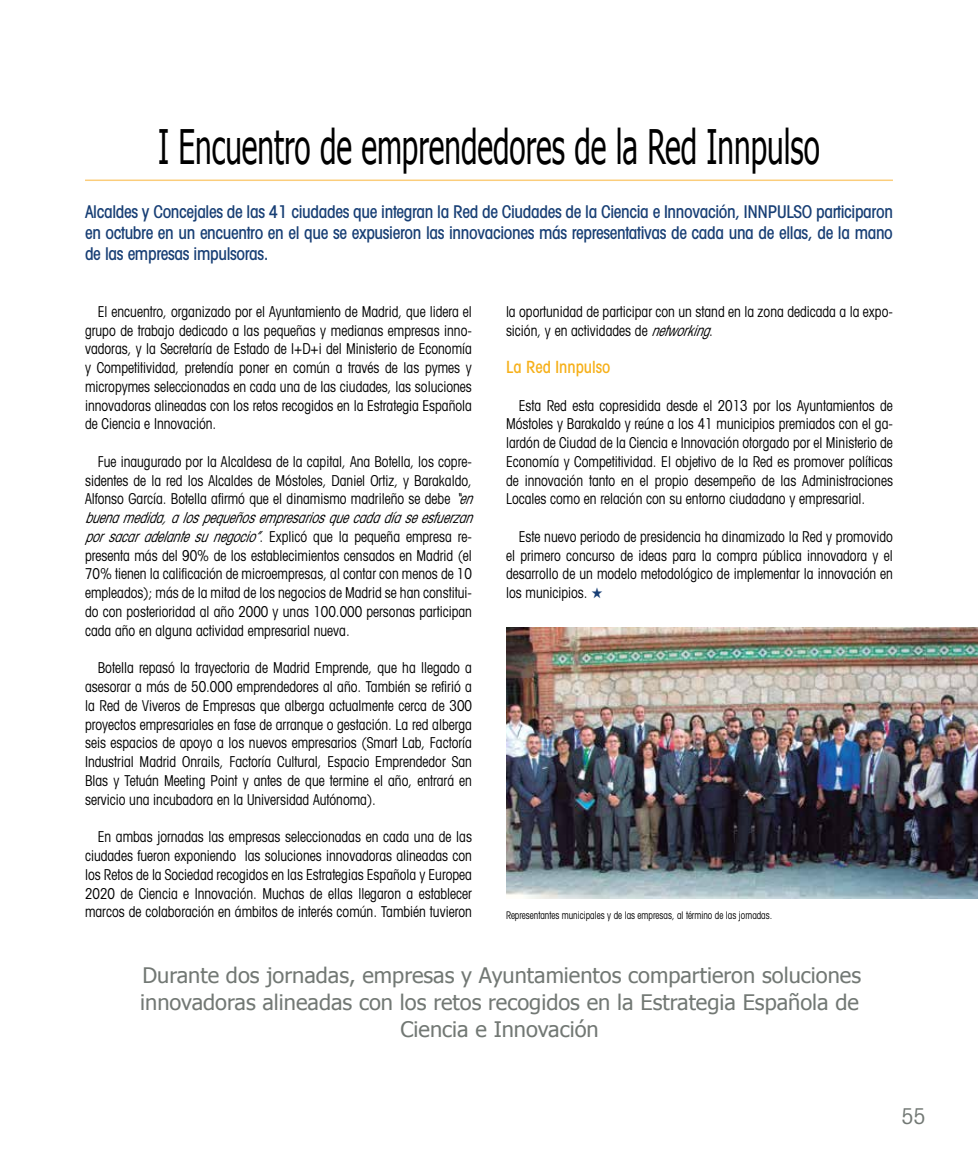
<style>
.page{position:relative;width:978px;height:1149px;background:#fff}
.page>*{position:absolute;margin:0;border:0;box-sizing:border-box;transform-origin:0 0}
.t1{font:47.55px "Tahoma";color:#000;scale:.62 1}
.t2{font:condensed 21.75px "Avant Garde";color:#727874}
.t3{font:21.3px/27px "Tahoma";color:#727874;text-align:center}
.t4{font:500 condensed 17.55px/20.7px "Avant Garde";letter-spacing:-.02em;color:#183f75;text-align:justify}
.t5{font:500 condensed 16.8px "Avant Garde";color:#f6b01a}
.t6{font:condensed 15px/18.8px "Avant Garde";color:#000;text-align:justify;scale:.9 1}
.t7{font:condensed 10.5px "Avant Garde";color:#000;scale:.86 1}
.s1{font-style:italic}
.s2{color:#183f75}
</style>
<div class="page">
<hr style="left:85px;top:179px;width:808px;height:2px;background:#fbcd7b">
<img style="left:506px;top:627px;width:472px;height:271px">
<h1 class="t1" style="left:158px;top:115px;width:1069px">I Encuentro de emprendedores de la Red Innpulso</h1>
<p class="t4" style="left:85px;top:201px;width:809px">Alcaldes y Concejales de las 41 ciudades que integran la Red de Ciudades de la Ciencia e Innovación, INNPULSO participaron en octubre en un encuentro en el que se expusieron las innovaciones más representativas de cada una de ellas, de la mano de las empresas impulsoras.</p>
<p class="t6" style="left:85px;top:301px;width:431px;text-indent:13px">El encuentro, organizado por el Ayuntamiento de Madrid, que lidera el grupo de trabajo dedicado a las pequeñas y medianas empresas inno&shy;vadoras, y la Secretaría de Estado de I+D+i del Ministerio de Economía y Competitividad, pretendía poner en común a través de las pymes y micropymes seleccionadas en cada una de las ciudades, las soluciones innovadoras alineadas con los retos recogidos en la Estrategia Española de Ciencia e Innovación.</p>
<p class="t6" style="left:85px;top:451px;width:439px;text-align:left;text-indent:13px">Fue inaugurado por la Alcaldesa de la capital, Ana Botella, los copre&shy;sidentes de la red los Alcaldes de Móstoles, Daniel Ortiz, y Barakaldo, Alfonso García. Botella afirmó que el dinamismo madrileño se debe <span class="s1">“en buenamedida,alospequeñosempresariosquecadadíaseesfuerzan porsacaradelantesunegocio”</span>. Explicó que la pequeña empresa re&shy;presenta más del 90% de los establecimientos censados en Madrid (el 70% tienen la calificación de microempresas, al contar con menos de 10 empleados); más de la mitad de los negocios de Madrid se han constitui&shy;do con posterioridad al año 2000 y unas 100.000 personas participan cada año en alguna actividad empresarial nueva.</p>
<p class="t6" style="left:85px;top:658px;width:431px;text-indent:13px">Botella repasó la trayectoria de Madrid Emprende, que ha llegado a asesorar a más de 50.000 emprendedores al año. También se refirió a la Red de Viveros de Empresas que alberga actualmente cerca de 300 proyectos empresariales en fase de arranque o gestación. La red alberga seis espacios de apoyo a los nuevos empresarios (Smart Lab, Factoría Industrial Madrid Onrails, Factoría Cultural, Espacio Emprendedor San Blas y Tetuán Meeting Point y antes de que termine el año, entrará en servicio una incubadora en la Universidad Autónoma).</p>
<p class="t6" style="left:85px;top:826px;width:431px;text-indent:13px">En ambas jornadas las empresas seleccionadas en cada una de las ciudades fueron exponiendo las soluciones innovadoras alineadas con los Retos de la Sociedad recogidos en las Estrategias Española y Europea 2020 de Ciencia e Innovación. Muchas de ellas llegaron a establecer marcos de colaboración en ámbitos de interés común. También tuvieron</p>
<p class="t6" style="left:506px;top:301px;width:431px">la oportunidad de participar con un stand en la zona dedicada a la expo&shy;sición, y en actividades de <span class="s1">networking</span>.</p>
<p class="t5" style="left:506px;top:356px;width:106px">La Red Innpulso</p>
<p class="t6" style="left:506px;top:395px;width:431px;text-indent:13px">Esta Red esta copresidida desde el 2013 por los Ayuntamientos de Móstoles y Barakaldo y reúne a los 41 municipios premiados con el ga&shy;lardón de Ciudad de la Ciencia e Innovación otorgado por el Ministerio de Economía y Competitividad. El objetivo de la Red es promover políticas de innovación tanto en el propio desempeño de las Administraciones Locales como en relación con su entorno ciudadano y empresarial.</p>
<p class="t6" style="left:506px;top:526px;width:431px;text-indent:13px">Este nuevo periodo de presidencia ha dinamizado la Red y promovido el primero concurso de ideas para la compra pública innovadora y el desarrollo de un modelo metodológico de implementar la innovación en los municipios. <span class="s2">★</span></p>
<p class="t7" style="left:506px;top:908px;width:311px">Representantes municipales y de las empresas, al término de las jornadas.</p>
<h3 class="t3" style="left:140px;top:960px;width:722px">Durante dos jornadas, empresas y Ayuntamientos compartieron soluciones innovadoras alineadas con los retos recogidos en la Estrategia Española de<br>Ciencia e Innovación</h3>
<h2 class="t2" style="left:901px;top:1101px;width:26px">55</h2>
</div>
